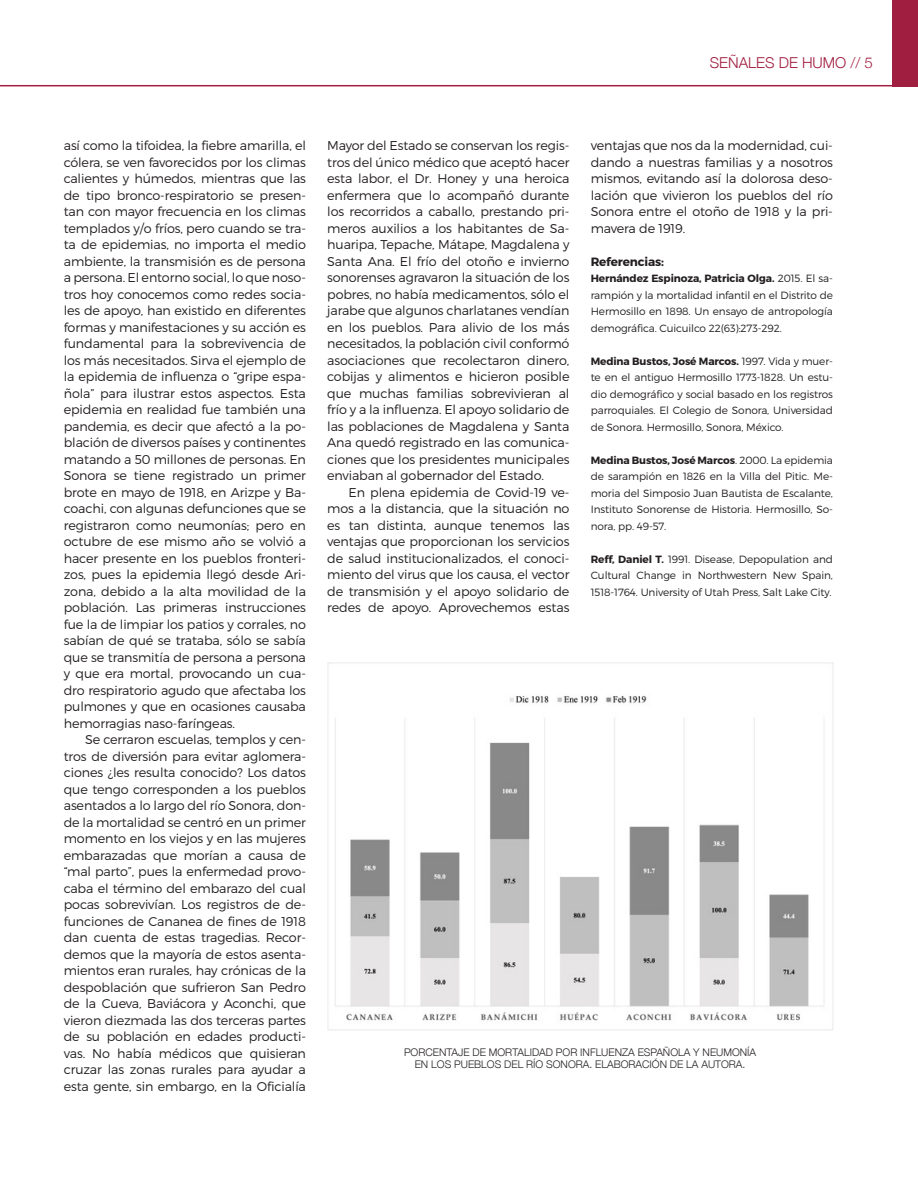
<style>
.page{position:relative;width:918px;height:1188px;background:#fff}
.page>*{position:absolute;margin:0;border:0;box-sizing:border-box;transform-origin:0 0}
.t1{font:300 15px "Helvetica Neue";color:#a01e40}
.Texto{font:300 12.75px/16.5px "Montserrat";letter-spacing:-.01em;color:#231f20;text-align:justify}
.Texto-2{font:700 12px "Montserrat";letter-spacing:-.01em;color:#231f20}
.Texto-3{font:300 10.5px/16.5px "Montserrat";letter-spacing:-.01em;color:#231f20;text-align:justify}
.Pie_de_foto{font:300 10.5px "Helvetica Neue";color:#231f20}
.s1{font-weight:700}
</style>
<div class="page">
<div style="left:892px;top:0;width:26px;height:86px;background:#a01e40"></div>
<hr style="left:0;top:85px;width:918px;height:1px;background:#a01e40">
<img style="left:327px;top:663px;width:507px;height:368px">
<p class="t1" style="left:710px;top:50px;width:165px">SEÑALES DE HUMO // 5</p>
<p class="Texto" style="left:64px;top:137px;width:244px">así como la tifoidea, la fiebre amarilla, el cólera, se ven favorecidos por los climas calientes y húmedos, mientras que las de tipo bronco-respiratorio se presen&shy;tan con mayor frecuencia en los climas templados y/o fríos, pero cuando se tra&shy;ta de epidemias, no importa el medio ambiente, la transmisión es de persona a persona. El entorno social, lo que noso&shy;tros hoy conocemos como redes socia&shy;les de apoyo, han existido en diferentes formas y manifestaciones y su acción es fundamental para la sobrevivencia de los más necesitados. Sirva el ejemplo de la epidemia de influenza o “gripe espa&shy;ñola” para ilustrar estos aspectos. Esta epidemia en realidad fue también una pandemia, es decir que afectó a la po&shy;blación de diversos países y continentes matando a 50 millones de personas. En Sonora se tiene registrado un primer brote en mayo de 1918, en Arizpe y Ba&shy;coachi, con algunas defunciones que se registraron como neumonías; pero en octubre de ese mismo año se volvió a hacer presente en los pueblos fronteri&shy;zos, pues la epidemia llegó desde Ari&shy;zona, debido a la alta movilidad de la población. Las primeras instrucciones fue la de limpiar los patios y corrales, no sabían de qué se trataba, sólo se sabía que se transmitía de persona a persona y que era mortal, provocando un cua&shy;dro respiratorio agudo que afectaba los pulmones y que en ocasiones causaba hemorragias naso-faríngeas.</p>
<p class="Texto" style="left:64px;top:731px;width:244px;text-indent:21px">Se cerraron escuelas, templos y cen&shy;tros de diversión para evitar aglomera&shy;ciones ¿les resulta conocido? Los datos que tengo corresponden a los pueblos asentados a lo largo del río Sonora, don&shy;de la mortalidad se centró en un primer momento en los viejos y en las mujeres embarazadas que morían a causa de “mal parto”, pues la enfermedad provo&shy;caba el término del embarazo del cual pocas sobrevivían. Los registros de de&shy;funciones de Cananea de fines de 1918 dan cuenta de estas tragedias. Recor&shy;demos que la mayoría de estos asenta&shy;mientos eran rurales, hay crónicas de la despoblación que sufrieron San Pedro de la Cueva, Baviácora y Aconchi, que vieron diezmada las dos terceras partes de su población en edades producti&shy;vas. No había médicos que quisieran cruzar las zonas rurales para ayudar a esta gente, sin embargo, en la Oficialía</p>
<p class="Texto" style="left:327px;top:137px;width:244px">Mayor del Estado se conservan los regis&shy;tros del único médico que aceptó hacer esta labor, el Dr. Honey y una heroica enfermera que lo acompañó durante los recorridos a caballo, prestando pri&shy;meros auxilios a los habitantes de Sa&shy;huaripa, Tepache, Mátape, Magdalena y Santa Ana. El frío del otoño e invierno sonorenses agravaron la situación de los pobres, no había medicamentos, sólo el jarabe que algunos charlatanes vendían en los pueblos. Para alivio de los más necesitados, la población civil conformó asociaciones que recolectaron dinero, cobijas y alimentos e hicieron posible que muchas familias sobrevivieran al frío y a la influenza. El apoyo solidario de las poblaciones de Magdalena y Santa Ana quedó registrado en las comunica&shy;ciones que los presidentes municipales enviaban al gobernador del Estado.</p>
<p class="Texto" style="left:327px;top:484px;width:244px;text-indent:21px">En plena epidemia de Covid-19 ve&shy;mos a la distancia, que la situación no es tan distinta, aunque tenemos las ventajas que proporcionan los servicios de salud institucionalizados, el conoci&shy;miento del virus que los causa, el vector de transmisión y el apoyo solidario de redes de apoyo. Aprovechemos estas</p>
<p class="Texto" style="left:591px;top:137px;width:244px">ventajas que nos da la modernidad, cui&shy;dando a nuestras familias y a nosotros mismos, evitando así la dolorosa deso&shy;lación que vivieron los pueblos del río Sonora entre el otoño de 1918 y la pri&shy;mavera de 1919.</p>
<p class="Texto-2" style="left:591px;top:254px;width:75px">Referencias:</p>
<p class="Texto-3" style="left:591px;top:270px;width:244px"><span class="s1">Hernández Espinoza, Patricia Olga.</span> 2015. El sa&shy;rampión y la mortalidad infantil en el Distrito de Hermosillo en 1898. Un ensayo de antropología demográfica. Cuicuilco 22(63):273-292.</p>
<p class="Texto-3" style="left:591px;top:353px;width:244px"><span class="s1">Medina Bustos, José Marcos.</span> 1997. Vida y muer&shy;te en el antiguo Hermosillo 1773-1828. Un estu&shy;dio demográfico y social basado en los registros parroquiales. El Colegio de Sonora, Universidad de Sonora. Hermosillo, Sonora, México.</p>
<p class="Texto-3" style="left:591px;top:452px;width:244px"><span class="s1">Medina Bustos, José Marcos</span>. 2000. La epidemia de sarampión en 1826 en la Villa del Pitic. Me&shy;moria del Simposio Juan Bautista de Escalante, Instituto Sonorense de Historia. Hermosillo, So&shy;nora, pp. 49-57.</p>
<p class="Texto-3" style="left:591px;top:551px;width:244px"><span class="s1">Reff, Daniel T.</span> 1991. Disease, Depopulation and Cultural Change in Northwestern New Spain, 1518-1764. University of Utah Press, Salt Lake City.</p>
<p class="Pie_de_foto" style="left:404px;top:1043px;width:354px">PORCENTAJE DE MORTALIDAD POR INFLUENZA ESPAÑOLA Y NEUMONÍA</p>
<p class="Pie_de_foto" style="left:415px;top:1056px;width:332px">EN LOS PUEBLOS DEL RÍO SONORA. ELABORACIÓN DE LA AUTORA.</p>
</div>
